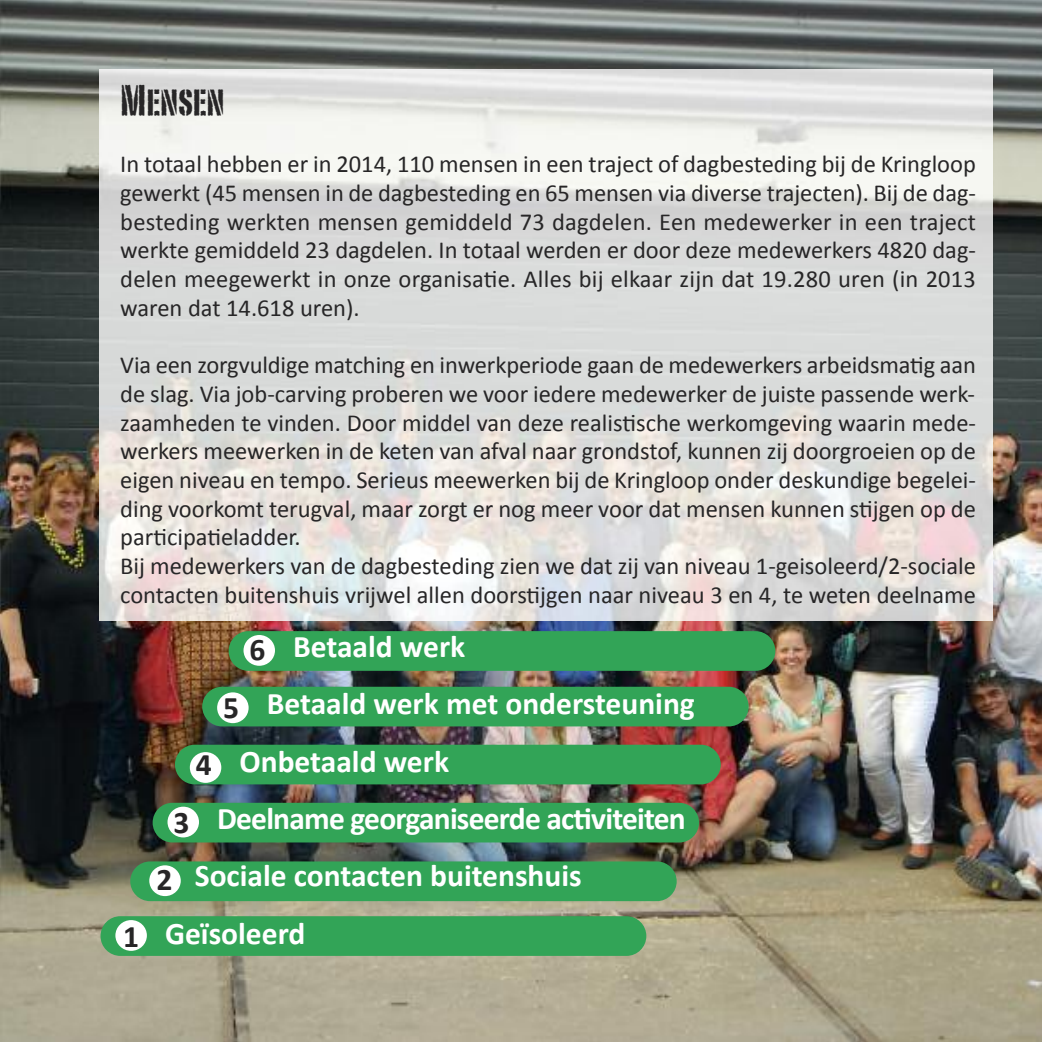
<style>
.page{position:relative;width:1042px;height:1042px;background:#fff}
.page>*{position:absolute;margin:0;border:0;box-sizing:border-box;transform-origin:0 0}
.t1{font:42px "Portago ITCTT";color:#272627}
.t2{font:700 31.5px "Calibri";color:#fff}
.t3{font:700 31.5px "Calibri";letter-spacing:-.025em;color:#fff}
.t4{font:24.5px/28.7px "Calibri";color:#272627;text-align:justify}
.s1{color:#272627}
</style>
<div class="page">
<img style="left:0;top:0;width:1042px;height:1042px">
<div style="left:100px;top:916px;width:546px;height:40px;background:#32a457;border-radius:20px"></div>
<div style="left:115px;top:920px;width:32px;height:31px;background:#fff;border-radius:50%"></div>
<div style="left:130px;top:861px;width:547px;height:40px;background:#32a457;border-radius:20px"></div>
<div style="left:149px;top:865px;width:32px;height:31px;background:#fff;border-radius:50%"></div>
<div style="left:153px;top:803px;width:546px;height:39px;background:#32a457;border-radius:20px"></div>
<div style="left:167px;top:806px;width:32px;height:31px;background:#fff;border-radius:50%"></div>
<div style="left:175px;top:745px;width:546px;height:39px;background:#32a457;border-radius:20px"></div>
<div style="left:190px;top:752px;width:31px;height:31px;background:#fff;border-radius:50%"></div>
<div style="left:202px;top:687px;width:546px;height:39px;background:#32a457;border-radius:20px"></div>
<div style="left:217px;top:692px;width:32px;height:31px;background:#fff;border-radius:50%"></div>
<div style="left:229px;top:631px;width:546px;height:40px;background:#32a457;border-radius:20px"></div>
<div style="left:243px;top:635px;width:32px;height:31px;background:#fff;border-radius:50%"></div>
<img style="left:99px;top:69px;width:893px;height:551px">
<h1 class="t1" style="left:120px;top:74px;width:106px">Mensen</h1>
<p class="t4" style="left:120px;top:149px;width:857px">In totaal hebben er in 2014, 110 mensen in een traject of dagbesteding bij de Kringloop gewerkt (45 mensen in de dagbesteding en 65 mensen via diverse trajecten). Bij de dag&shy;besteding werkten mensen gemiddeld 73 dagdelen. Een medewerker in een traject werkte gemiddeld 23 dagdelen. In totaal werden er door deze medewerkers 4820 dag&shy;delen meegewerkt in onze organisatie. Alles bij elkaar zijn dat 19.280 uren (in 2013 waren dat 14.618 uren).</p>
<p class="t4" style="left:120px;top:350px;width:857px;text-align:left">Via een zorgvuldige matching en inwerkperiode gaan de medewerkers arbeidsmatig aan de slag. Via job-carving proberen we voor iedere medewerker de juiste passende werk&shy;zaamheden te vinden. Door middel van deze realistische werkomgeving waarin mede&shy;werkers meewerken in de keten van afval naar grondstof, kunnen zij doorgroeien op de eigen niveau en tempo. Serieus meewerken bij de Kringloop onder deskundige begelei&shy;ding voorkomt terugval, maar zorgt er nog meer voor dat mensen kunnen stijgen op de participatieladder.<br>Bij medewerkers van de dagbesteding zien we dat zij van niveau 1-geisoleerd/2-sociale contacten buitenshuis vrijwel allen doorstijgen naar niveau 3 en 4, te weten deelname</p>
<p class="t2" style="left:249px;top:627px;width:217px"><span class="s1">6</span> Betaald werk</p>
<p class="t2" style="left:223px;top:684px;width:473px"><span class="s1">5</span> Betaald werk met ondersteuning</p>
<p class="t2" style="left:196px;top:741px;width:255px"><span class="s1">4</span> Onbetaald werk</p>
<p class="t3" style="left:173px;top:799px;width:514px"><span class="s1">3</span> Deelname georganiseerde activiteiten</p>
<p class="t2" style="left:157px;top:856px;width:427px"><span class="s1">2</span> Sociale contacten buitenshuis</p>
<p class="t2" style="left:123px;top:914px;width:184px"><span class="s1">1</span> Geïsoleerd</p>
</div>
